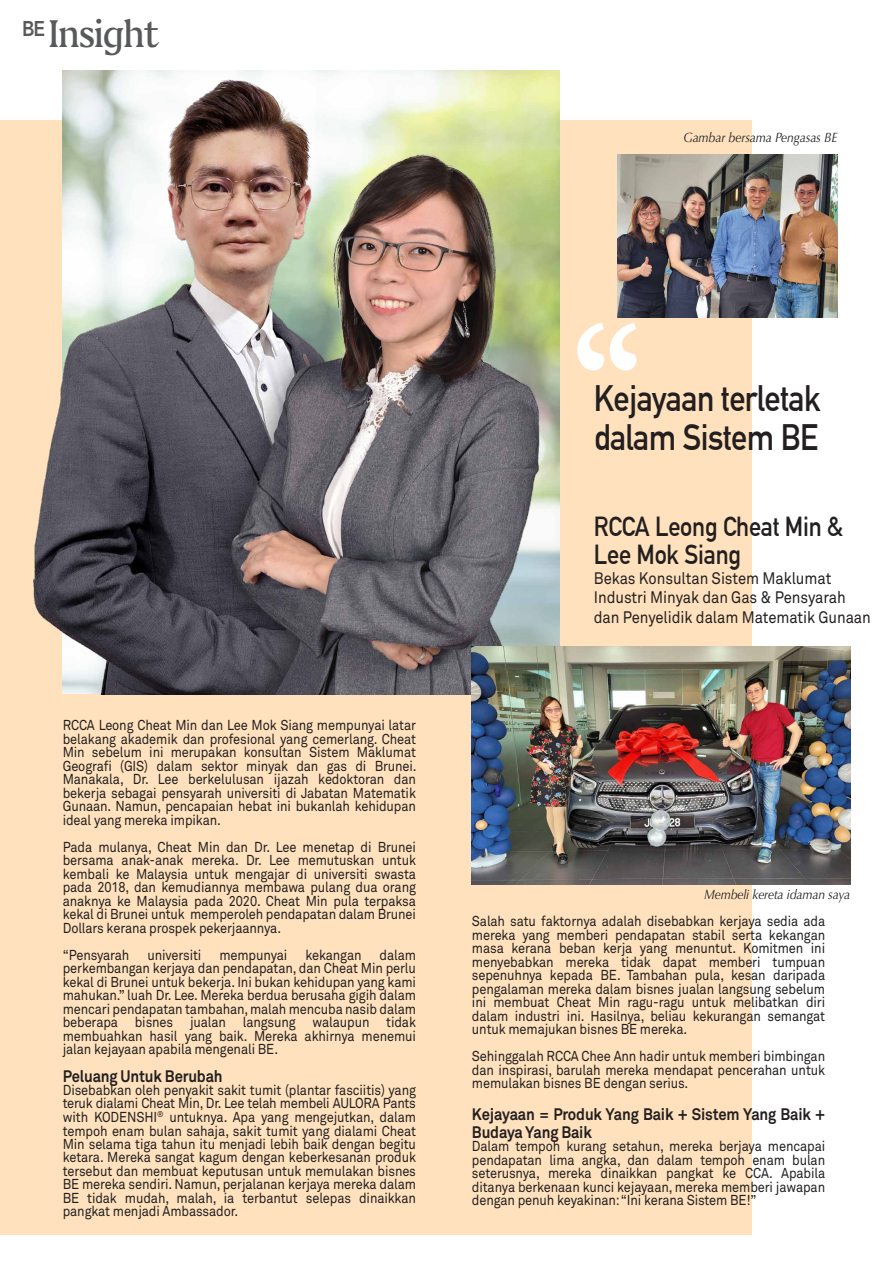
<style>
.page{position:relative;width:893px;height:1263px;background:#fff}
.page>*{position:absolute;margin:0;border:0;box-sizing:border-box;transform-origin:0 0}
.t1{font:700 40.95px "Weibei SC";letter-spacing:-.05em;color:#58595b}
.t2{font:700 36px/39px "DIN Alternate";letter-spacing:-.02em;color:#231f20;scale:.9 1}
.t3{font:700 27px/28.5px "DIN Alternate";letter-spacing:-.01em;color:#231f20;scale:.9 1}
.t4{font:16.5px/19.5px "Akkurat";letter-spacing:-.005em;color:#231f20;scale:.9 1}
.t5{font:700 16.5px/18px "Akkurat";letter-spacing:-.01em;color:#231f20;scale:.9 1}
.t6{font:14.25px/13.5px "Akkurat";letter-spacing:-.01em;color:#231f20;text-align:justify;scale:.9 1}
.t7{font:italic 13.5px "Optima";letter-spacing:-.01em;color:#231f20;scale:.9 1}
</style>
<div class="page">
<div style="left:0;top:120px;width:751px;height:1115px;background:#ffe2bd"></div>
<img style="left:617px;top:154px;width:220px;height:163px">
<hr style="left:892px;top:377px;width:1px;height:886px;background:#ffe2bd">
<img style="left:33px;top:70px;width:573px;height:624px">
<img style="left:472px;top:647px;width:378px;height:237px">
<svg style="left:577px;top:323px;width:59px;height:47px"></svg>
<h1 class="t1" style="left:22px;top:11px;width:139px"><sup>BE</sup> Insight</h1>
<p class="t7" style="left:683px;top:129px;width:173px">Gambar bersama Pengasas BE</p>
<p class="t6" style="left:63px;top:719px;width:395px">RCCA Leong Cheat Min dan Lee Mok Siang mempunyai latar belakang akademik dan profesional yang cemerlang. Cheat Min sebelum ini merupakan konsultan Sistem Maklumat Geografi (GIS) dalam sektor minyak dan gas di Brunei.<br>Manakala, Dr. Lee berkelulusan ijazah kedoktoran dan bekerja sebagai pensyarah universiti di Jabatan Matematik Gunaan. Namun, pencapaian hebat ini bukanlah kehidupan ideal yang mereka impikan.</p>
<p class="t6" style="left:63px;top:840px;width:394px">Pada mulanya, Cheat Min dan Dr. Lee menetap di Brunei bersama anak-anak mereka. Dr. Lee memutuskan untuk kembali ke Malaysia untuk mengajar di universiti swasta pada 2018, dan kemudiannya membawa pulang dua orang anaknya ke Malaysia pada 2020. Cheat Min pula terpaksa kekal di Brunei untuk memperoleh pendapatan dalam Brunei Dollars kerana prospek pekerjaannya.</p>
<p class="t6" style="left:63px;top:948px;width:76px">“Pensyarah</p>
<p class="t6" style="left:147px;top:948px;width:61px">universiti</p>
<p class="t6" style="left:219px;top:948px;width:77px">mempunyai</p>
<p class="t6" style="left:305px;top:948px;width:64px">kekangan</p>
<p class="t6" style="left:63px;top:948px;width:394px;text-indent:317px">dalam perkembangan kerjaya dan pendapatan, dan Cheat Min perlu kekal di Brunei untuk bekerja. Ini bukan kehidupan yang kami mahukan.” luah Dr. Lee. Mereka berdua berusaha gigih dalam mencari pendapatan tambahan, malah mencuba nasib dalam beberapa bisnes jualan langsung walaupun tidak membuahkan hasil yang baik. Mereka akhirnya menemui jalan kejayaan apabila mengenali BE.</p>
<p class="t5" style="left:63px;top:1067px;width:179px">Peluang Untuk Berubah</p>
<p class="t6" style="left:63px;top:1084px;width:394px">Disebabkan oleh penyakit sakit tumit (plantar fasciitis) yang teruk dialami Cheat Min, Dr. Lee telah membeli AULORA Pants with KODENSHI<sup>®</sup> untuknya. Apa yang mengejutkan, dalam tempoh enam bulan sahaja, sakit tumit yang dialami Cheat Min selama tiga tahun itu menjadi lebih baik dengan begitu ketara. Mereka sangat kagum dengan keberkesanan produk tersebut dan membuat keputusan untuk memulakan bisnes BE mereka sendiri. Namun, perjalanan kerjaya mereka dalam BE tidak mudah, malah, ia terbantut selepas dinaikkan pangkat menjadi Ambassador.</p>
<h2 class="t2" style="left:594px;top:377px;width:254px">Kejayaan terletak dalam Sistem BE</h2>
<h3 class="t3" style="left:594px;top:510px;width:278px">RCCA Leong Cheat Min &amp;<br>Lee Mok Siang</h3>
<p class="t4" style="left:594px;top:569px;width:309px">Bekas Konsultan Sistem Maklumat<br>Industri Minyak dan Gas &amp; Pensyarah dan Penyelidik dalam Matematik Gunaan</p>
<p class="t7" style="left:704px;top:886px;width:164px">Membeli kereta idaman saya</p>
<p class="t6" style="left:472px;top:915px;width:394px">Salah satu faktornya adalah disebabkan kerjaya sedia ada mereka yang memberi pendapatan stabil serta kekangan masa kerana beban kerja yang menuntut. Komitmen ini menyebabkan mereka tidak dapat memberi tumpuan sepenuhnya kepada BE. Tambahan pula, kesan daripada pengalaman mereka dalam bisnes jualan langsung sebelum ini membuat Cheat Min ragu-ragu untuk melibatkan diri dalam industri ini. Hasilnya, beliau kekurangan semangat untuk memajukan bisnes BE mereka.</p>
<p class="t6" style="left:472px;top:1050px;width:394px">Sehinggalah RCCA Chee Ann hadir untuk memberi bimbingan dan inspirasi, barulah mereka mendapat pencerahan untuk memulakan bisnes BE dengan serius.</p>
<p class="t5" style="left:472px;top:1105px;width:394px">Kejayaan = Produk Yang Baik + Sistem Yang Baik +<br>Budaya Yang Baik</p>
<p class="t6" style="left:472px;top:1140px;width:394px">Dalam tempoh kurang setahun, mereka berjaya mencapai pendapatan lima angka, dan dalam tempoh enam bulan seterusnya, mereka dinaikkan pangkat ke CCA. Apabila ditanya berkenaan kunci kejayaan, mereka memberi jawapan dengan penuh keyakinan: “Ini kerana Sistem BE!”</p>
</div>
